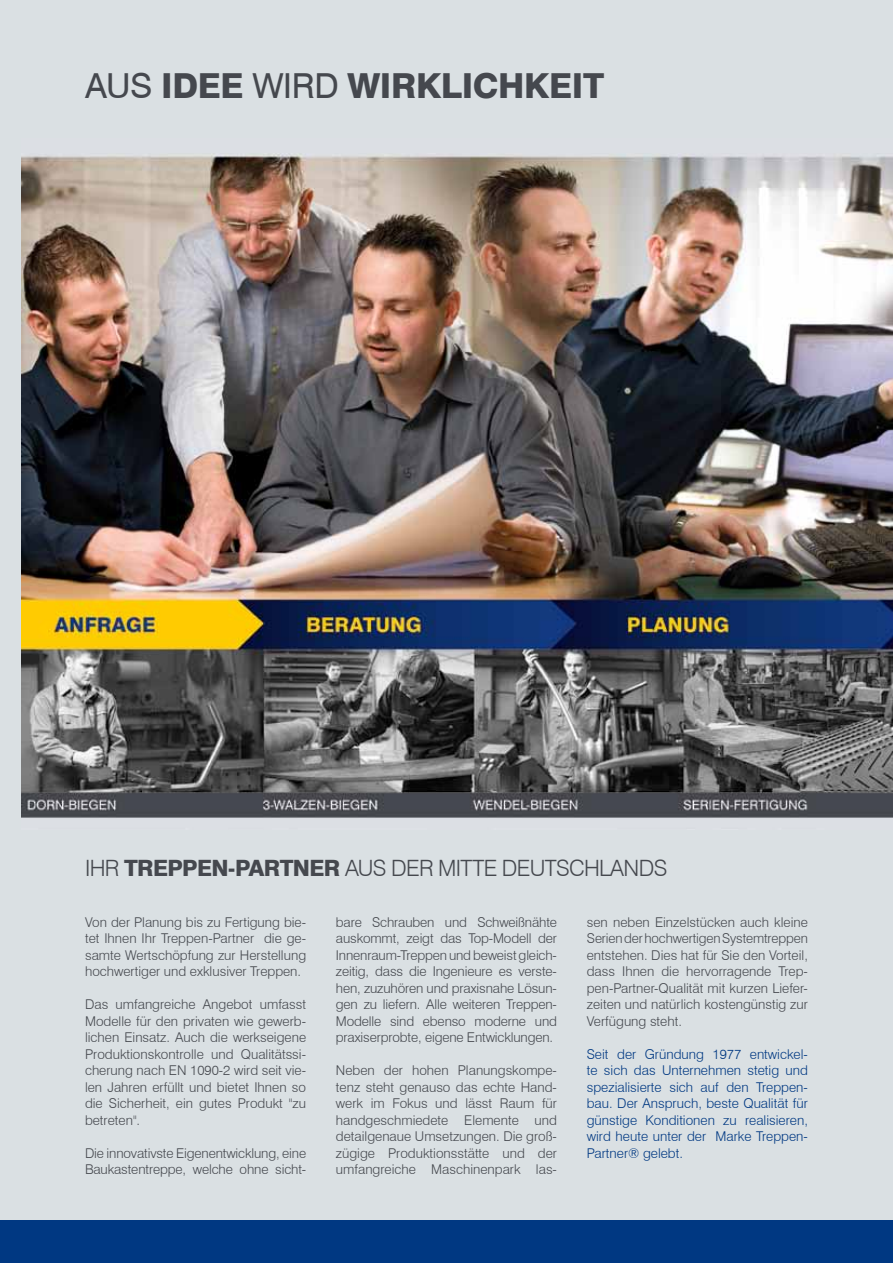
<style>
.page{position:relative;width:893px;height:1263px;background:#fff}
.page>*{position:absolute;margin:0;border:0;box-sizing:border-box;transform-origin:0 0}
.t1{font:800 34.5px "Swiss 721 BT";letter-spacing:-.01em;color:#45484e}
.t2{font:300 22.5px "Swiss 721 BT";letter-spacing:-.03em;color:#45484e}
.t3{font:300 13.5px/16.5px "Swiss 721 BT";color:#45484e;text-align:justify}
.t4{font:300 13.5px/16.5px "Swiss 721 BT";color:#003882;text-align:justify}
.s1{font-weight:400}
.s2{font-weight:800}
</style>
<div class="page">
<div style="left:0;top:0;width:893px;height:1020px;background:#dae0e3"></div>
<div style="left:0;top:999px;width:893px;height:264px;background:#dae0e3"></div>
<div style="left:0;top:1220px;width:893px;height:43px;background:#003882"></div>
<img style="left:21px;top:154px;width:872px;height:664px">
<h1 class="t1" style="left:85px;top:65px;width:503px"><span class="s1">AUS</span> IDEE <span class="s1">WI RD</span> WIRKLICHKEIT</h1>
<h2 class="t2" style="left:85px;top:854px;width:584px">I hr <span class="s2">TREPPEN-PARTNER</span> aus der Mitte Deutschlands</h2>
<p class="t3" style="left:85px;top:913px;width:223px">Von der Planung bis zu Fertigung bie&shy;tet I hnen I hr Treppen-Partner die ge&shy;samte Wertschöpfung zur Herstellung hochwertiger und exklusiver Treppen.</p>
<p class="t3" style="left:85px;top:996px;width:223px">Das umfangreiche Angebot umfasst Modelle für den privaten wie gewerb&shy;lichen Einsatz. Auch die werkseigene Produktionskontrolle und Qualitätssi&shy;cherung nach EN 1090-2 wird seit vie&shy;len Jahren erfüllt und bietet I hnen so die Sicherheit, ein gutes Produkt "zu betreten".</p>
<p class="t3" style="left:85px;top:1144px;width:223px">Die innovativste Eigenentwicklung, eine<br>Baukastentreppe, welche ohne sicht-</p>
<p class="t3" style="left:336px;top:913px;width:223px">bare Schrauben und Schweißnähte auskommt, zeigt das Top-Modell der I nnenraum-Treppen und beweist gleich&shy;zeitig, dass die I ngenieure es verste&shy;hen, zuzuhören und praxisnahe Lösun&shy;gen zu liefern. Alle weiteren Treppen-Modelle sind ebenso moderne und praxiserprobte, eigene Entwicklungen.</p>
<p class="t3" style="left:336px;top:1062px;width:223px">Neben der hohen Planungskompe&shy;tenz steht genauso das echte H and&shy;werk im Fokus und lässt Raum für handgeschmiedete Elemente und detailgenaue Umsetzungen. Die groß&shy;zügige Produktionsstätte und der umfangreiche Maschinenpark las-</p>
<p class="t3" style="left:587px;top:913px;width:223px">sen neben Einzelstücken auch kleine Serien der hochwertigen Systemtreppen entstehen. Dies hat für Sie den Vorteil, dass I hnen die hervorragende Trep&shy;pen-Partner-Qualität mit kurzen Liefer&shy;zeiten und natürlich kostengünstig zur Verfügung steht.</p>
<p class="t4" style="left:587px;top:1045px;width:223px">Seit der Gründung 1977 entwickel&shy;te sich das Unternehmen stetig und spezialisierte sich auf den Treppen&shy;bau. Der Anspruch, beste Qualität für günstige Konditionen zu realisieren, wird heute unter der Marke Treppen-Partner® gelebt.</p>
</div>
